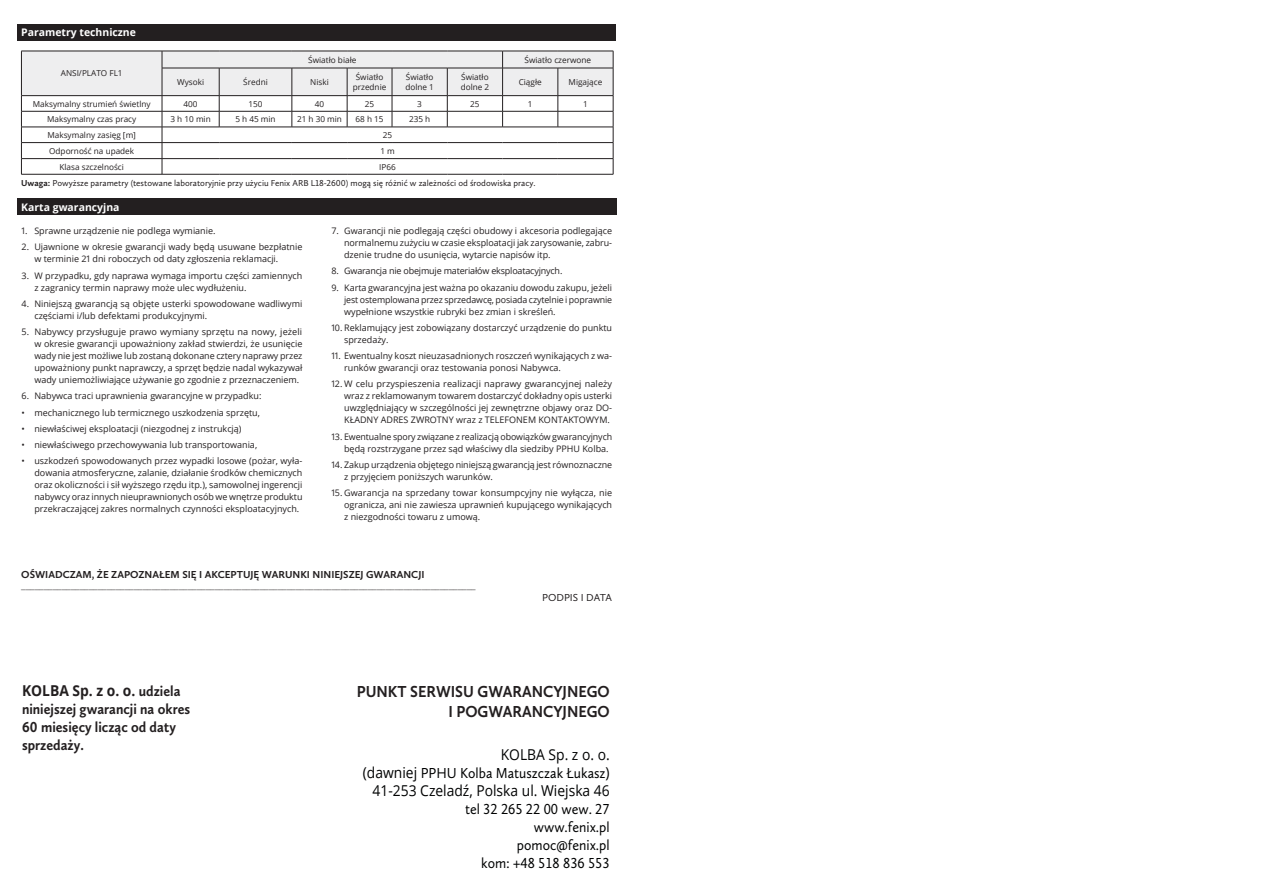
<style>
.page{position:relative;width:1263px;height:893px;background:#fff}
.page>*{position:absolute;margin:0;border:0;box-sizing:border-box;transform-origin:0 0}
.karta_gwarancyjna_na{font:700 16.5px/19.8px "Calluna Sans";color:#231f20;text-align:right;scale:.92 1}
.karta_gwarancyjna_da{font:15px/18px "Calluna Sans";color:#010202;text-align:right;scale:.92 1}
.karta_gwarancyjna_na-2{font:700 15px/18px "Calluna Sans";color:#231f20;scale:.92 1}
.karta_gwarancyjna_oś{font:700 10.5px "Calluna Sans";color:#231f20}
.nagłówek{font:700 10.5px "Open Sans";color:#fff}
.t1{font:10.5px "Calluna Sans";color:#231f20}
.t2{font:9px/12px "Open Sans";color:#231f20}
.t3{font:9px "Calluna Sans";color:#231f20}
.karta_gwarancyjna_oś-2{font:9px "Minion Pro";color:#231f20}
.t4{font:9px "Open Sans";letter-spacing:-.02em;color:#231f20}
.tabela-tekst{font:8.25px/10.5px "Open Sans";color:#231f20}
.s1{font-weight:700}
.s2{font-family:"Open Sans"}
</style>
<div class="page">
<div style="left:17px;top:24px;width:598px;height:17px;background:#231f20"></div>
<svg style="left:21px;top:51px;width:593px;height:123px"></svg>
<hr style="left:21px;top:174px;width:141px;height:1px;background:#231f20">
<hr style="left:162px;top:174px;width:57px;height:1px;background:#231f20">
<hr style="left:219px;top:174px;width:73px;height:1px;background:#231f20">
<hr style="left:292px;top:174px;width:55px;height:1px;background:#231f20">
<hr style="left:347px;top:174px;width:45px;height:1px;background:#231f20">
<hr style="left:392px;top:174px;width:55px;height:1px;background:#231f20">
<hr style="left:447px;top:174px;width:56px;height:1px;background:#231f20">
<hr style="left:503px;top:174px;width:55px;height:1px;background:#231f20">
<hr style="left:558px;top:174px;width:55px;height:1px;background:#231f20">
<div style="left:17px;top:198px;width:599px;height:17px;background:#231f20"></div>
<p class="nagłówek" style="left:21px;top:25px;width:116px">Parametry techniczne</p>
<p class="tabela-tekst" style="left:61px;top:68px;width:63px">ANSI/PLATO FL1</p>
<p class="tabela-tekst" style="left:308px;top:54px;width:50px">Światło białe</p>
<p class="tabela-tekst" style="left:524px;top:54px;width:68px">Światło czerwone</p>
<p class="tabela-tekst" style="left:177px;top:76px;width:28px">Wysoki</p>
<p class="tabela-tekst" style="left:243px;top:76px;width:26px">Średni</p>
<p class="tabela-tekst" style="left:310px;top:76px;width:20px">Niski</p>
<p class="tabela-tekst" style="left:353px;top:71px;width:35px;text-align:center">Światło przednie</p>
<p class="tabela-tekst" style="left:405px;top:71px;width:30px">Światło dolne 1</p>
<p class="tabela-tekst" style="left:461px;top:71px;width:30px">Światło dolne 2</p>
<p class="tabela-tekst" style="left:519px;top:77px;width:25px">Ciągłe</p>
<p class="tabela-tekst" style="left:569px;top:77px;width:35px">Migające</p>
<p class="tabela-tekst" style="left:33px;top:98px;width:119px">Maksymalny strumień świetlny</p>
<p class="tabela-tekst" style="left:184px;top:98px;width:16px">400</p>
<p class="tabela-tekst" style="left:248px;top:98px;width:16px">150</p>
<p class="tabela-tekst" style="left:315px;top:98px;width:11px">40</p>
<p class="tabela-tekst" style="left:365px;top:98px;width:11px">25</p>
<p class="tabela-tekst" style="left:417px;top:98px;width:6px">3</p>
<p class="tabela-tekst" style="left:470px;top:98px;width:11px">25</p>
<p class="tabela-tekst" style="left:528px;top:98px;width:6px">1</p>
<p class="tabela-tekst" style="left:583px;top:98px;width:6px">1</p>
<p class="tabela-tekst" style="left:47px;top:114px;width:91px">Maksymalny czas pracy</p>
<p class="tabela-tekst" style="left:170px;top:114px;width:42px">3 h 10 min</p>
<p class="tabela-tekst" style="left:235px;top:114px;width:42px">5 h 45 min</p>
<p class="tabela-tekst" style="left:297px;top:114px;width:46px">21 h 30 min</p>
<p class="tabela-tekst" style="left:356px;top:114px;width:30px">68 h 15</p>
<p class="tabela-tekst" style="left:409px;top:114px;width:23px">235 h</p>
<p class="tabela-tekst" style="left:47px;top:129px;width:90px">Maksymalny zasięg [m]</p>
<p class="tabela-tekst" style="left:383px;top:129px;width:11px">25</p>
<p class="tabela-tekst" style="left:49px;top:145px;width:87px">Odporność na upadek</p>
<p class="tabela-tekst" style="left:380px;top:145px;width:16px">1 m</p>
<p class="tabela-tekst" style="left:60px;top:161px;width:66px">Klasa szczelności</p>
<p class="tabela-tekst" style="left:379px;top:161px;width:18px">IP66</p>
<p class="t3" style="left:21px;top:177px;width:516px"><span class="s1">Uwaga:</span> Powyższe parametry (testowane laboratoryjnie przy użyciu Fenix ARB L18-2600) mogą się różnić w zależności od środowiska pracy.</p>
<p class="nagłówek" style="left:21px;top:199px;width:100px">Karta gwarancyjna</p>
<p class="t2" style="left:22px;top:225px;width:195px">1. Sprawne urządzenie nie podlega wymianie.</p>
<p class="t2" style="left:34px;top:241px;width:270px;text-indent:-13px">2. Ujawnione w okresie gwarancji wady będą usuwane bezpłatnie w terminie 21 dni roboczych od daty zgłoszenia reklamacji.</p>
<p class="t2" style="left:34px;top:269px;width:270px;text-indent:-13px">3. W przypadku, gdy naprawa wymaga importu części zamiennych z zagranicy termin naprawy może ulec wydłużeniu.</p>
<p class="t2" style="left:34px;top:297px;width:269px;text-indent:-13px">4. Niniejszą gwarancją są objęte usterki spowodowane wadliwymi częściami i/lub defektami produkcyjnymi.</p>
<p class="t2" style="left:34px;top:326px;width:270px;text-align:justify;text-indent:-13px">5. Nabywcy przysługuje prawo wymiany sprzętu na nowy, jeżeli w okresie gwarancji upoważniony zakład stwierdzi, że usunięcie wady nie jest możliwe lub zostaną dokonane cztery naprawy przez upoważniony punkt naprawczy, a sprzęt będzie nadal wykazywał wady uniemożliwiające używanie go zgodnie z przeznaczeniem.</p>
<p class="t2" style="left:22px;top:390px;width:241px">6. Nabywca traci uprawnienia gwarancyjne w przypadku:</p>
<p class="t2" style="left:22px;top:406px;width:240px">• mechanicznego lub termicznego uszkodzenia sprzętu,</p>
<p class="t2" style="left:22px;top:422px;width:221px">• niewłaściwej eksploatacji (niezgodnej z instrukcją)</p>
<p class="t2" style="left:22px;top:439px;width:237px">• niewłaściwego przechowywania lub transportowania,</p>
<p class="t2" style="left:34px;top:455px;width:270px;text-align:justify;text-indent:-13px">• uszkodzeń spowodowanych przez wypadki losowe (pożar, wyła&shy;dowania atmosferyczne, zalanie, działanie środków chemicznych oraz okoliczności i sił wyższego rzędu itp.), samowolnej ingerencji nabywcy oraz innych nieuprawnionych osób we wnętrze produktu przekraczającej zakres normalnych czynności eksploatacyjnych.</p>
<p class="t2" style="left:344px;top:225px;width:270px;text-align:justify;text-indent:-13px">7. Gwarancji nie podlegają części obudowy i akcesoria podlegające normalnemu zużyciu w czasie eksploatacji jak zarysowanie, zabru&shy;dzenie trudne do usunięcia, wytarcie napisów itp.</p>
<p class="t4" style="left:331px;top:265px;width:232px">8. Gwarancja nie obejmuje materiałów eksploatacyjnych.</p>
<p class="t2" style="left:344px;top:281px;width:270px;text-align:justify;text-indent:-13px">9. Karta gwarancyjna jest ważna po okazaniu dowodu zakupu, jeżeli jest ostemplowana przez sprzedawcę, posiada czytelnie i poprawnie wypełnione wszystkie rubryki bez zmian i skreśleń.</p>
<p class="t2" style="left:344px;top:321px;width:270px;text-indent:-13px">10. Reklamujący jest zobowiązany dostarczyć urządzenie do punktu sprzedaży.</p>
<p class="t2" style="left:344px;top:350px;width:270px;text-indent:-13px">11. Ewentualny koszt nieuzasadnionych roszczeń wynikających z wa&shy;runków gwarancji oraz testowania ponosi Nabywca.</p>
<p class="t2" style="left:344px;top:378px;width:270px;text-align:justify;text-indent:-13px">12. W celu przyspieszenia realizacji naprawy gwarancyjnej należy wraz z reklamowanym towarem dostarczyć dokładny opis usterki uwzględniający w szczególności jej zewnętrzne objawy oraz DO-KŁADNY ADRES ZWROTNY wraz z TELEFONEM KONTAKTOWYM.</p>
<p class="t2" style="left:344px;top:430px;width:270px;text-indent:-13px">13. Ewentualne spory związane z realizacją obowiązków gwarancyjnych będą rozstrzygane przez sąd właściwy dla siedziby PPHU Kolba.</p>
<p class="t2" style="left:344px;top:458px;width:270px;text-indent:-13px">14. Zakup urządzenia objętego niniejszą gwarancją jest równoznaczne z przyjęciem poniższych warunków.</p>
<p class="t2" style="left:344px;top:487px;width:270px;text-align:justify;text-indent:-13px">15. Gwarancja na sprzedany towar konsumpcyjny nie wyłącza, nie ogranicza, ani nie zawiesza uprawnień kupującego wynikających z niezgodności towaru z umową.</p>
<p class="karta_gwarancyjna_oś" style="left:21px;top:568px;width:405px">OŚWIADCZAM, ŻE ZAPOZNAŁEM SIĘ I AKCEPTUJĘ WARUNKI NINIEJSZEJ GWARANCJI</p>
<p class="karta_gwarancyjna_oś-2" style="left:21px;top:580px;width:456px">_____________________________________________________________________________________________________</p>
<p class="t1" style="left:542px;top:591px;width:71px">PODPIS I DATA</p>
<p class="karta_gwarancyjna_na-2" style="left:22px;top:682px;width:184px"><span class="s2">KOLBA Sp. z o. o.</span> udziela niniejszej gwarancji na okres<br>60 miesięcy licząc od daty sprzedaży.</p>
<p class="karta_gwarancyjna_na" style="left:357px;top:681px;width:276px">PUNKT SERWISU GWARANCYJNEGO<br>I POGWARANCYJNEGO</p>
<p class="karta_gwarancyjna_da" style="left:363px;top:746px;width:270px"><span class="s2">KOLBA Sp. z o. o.<br>(dawniej</span> PPHU Kolba Matuszczak Łukasz<span class="s2">)<br>41-253 Czeladź, Polska ul. Wiejska 46 </span>tel 32 265 22 00 wew. 27<br>www.fenix.pl<br>pomoc@fenix.pl<br>kom: +48 518 836 553</p>
</div>
